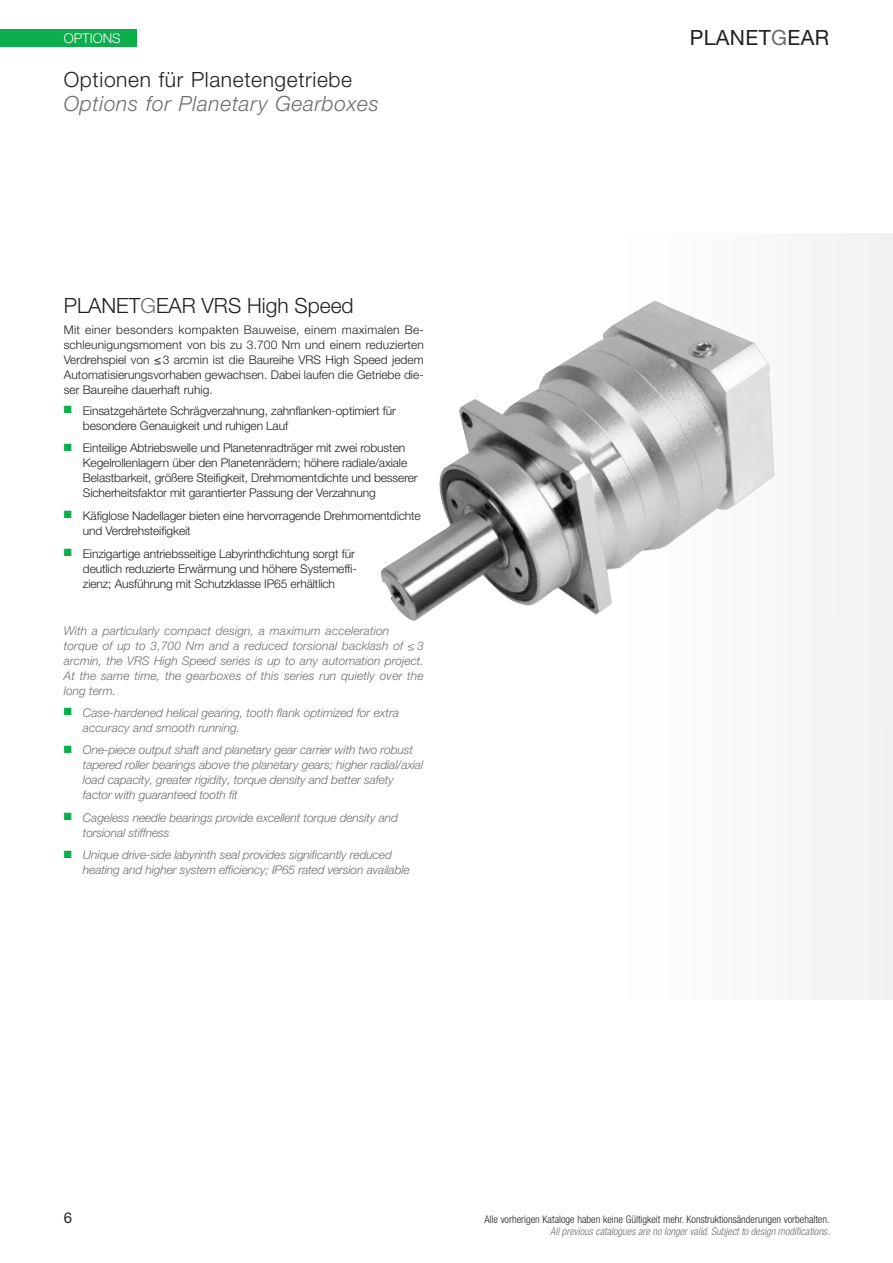
<style>
.page{position:relative;width:893px;height:1263px;background:#fff}
.page>*{position:absolute;margin:0;border:0;box-sizing:border-box;transform-origin:0 0}
.t1{font:italic 300 21px "Helvetica Neue LT Pro";letter-spacing:.03em;color:#6c6d70}
.t2{font:300 21px "Helvetica Neue LT Pro";letter-spacing:.03em;color:#231f20}
.t3{font:300 21px "Helvetica Neue LT Pro";color:#231f20}
.t4{font:21px "Helvetica Neue LT Pro";letter-spacing:.02em;color:#231f20}
.t5{font:15px "Helvetica Neue LT Pro";color:#231f20}
.t6{font:300 13.5px "Helvetica Neue LT Pro";color:#fff}
.t7{font:300 12px/15px "Helvetica Neue LT Pro";letter-spacing:-.01em;color:#231f20}
.t8{font:italic 300 12px/15px "Helvetica Neue LT Pro";letter-spacing:-.01em;color:#6c6d70}
.t9{font:italic 300 12px/15px "Helvetica Neue LT Pro";letter-spacing:.01em;color:#6c6d70}
.t10{font:300 condensed 10.5px "Helvetica Neue LT Pro";color:#231f20}
.t11{font:italic 300 condensed 10.5px "Helvetica Neue LT Pro";color:#6c6d70}
.s1{color:#6c6d70}
.s2{color:#0cae4c}
</style>
<div class="page">
<div style="left:0;top:30px;width:136px;height:17px;background:#0cae4c"></div>
<img style="left:381px;top:301px;width:394px;height:320px">
<p class="t6" style="left:64px;top:30px;width:59px">OPTIONS</p>
<h1 class="t2" style="left:64px;top:67px;width:290px">Optionen für Planetengetriebe</h1>
<h1 class="t1" style="left:64px;top:91px;width:317px">Options for Planetary Gearboxes</h1>
<h1 class="t3" style="left:64px;top:292px;width:291px">PLANET<span class="s1">G</span>EAR VRS High Speed</h1>
<p class="t7" style="left:64px;top:322px;width:362px;text-align:justify">Mit einer besonders kompakten Bauweise, einem maximalen Be&shy;schleunigungsmoment von bis zu 3.700 Nm und einem reduzierten Verdrehspiel von ≤3 arcmin ist die Baureihe VRS High Speed jedem Automatisierungsvorhaben gewachsen. Dabei laufen die Getriebe die&shy;ser Baureihe dauerhaft ruhig.</p>
<p class="t7" style="left:83px;top:403px;width:315px;text-indent:-19px"><span class="s2">■</span> Einsatzgehärtete Schrägverzahnung, zahnflanken-optimiert für besondere Genauigkeit und ruhigen Lauf</p>
<p class="t7" style="left:83px;top:440px;width:336px;text-indent:-19px"><span class="s2">■</span> Einteilige Abtriebswelle und Planetenradträger mit zwei robusten Kegelrollenlagern über den Planetenrädern; höhere radiale/axiale Belastbarkeit, größere Steifigkeit, Drehmomentdichte und besserer Sicherheitsfaktor mit garantierter Passung der Verzahnung</p>
<p class="t7" style="left:83px;top:508px;width:339px;text-indent:-19px"><span class="s2">■</span> Käfiglose Nadellager bieten eine hervorragende Drehmomentdichte und Verdrehsteifigkeit</p>
<p class="t7" style="left:83px;top:545px;width:275px;text-indent:-19px"><span class="s2">■</span> Einzigartige antriebsseitige Labyrinthdichtung sorgt für deutlich reduzierte Erwärmung und höhere Systemeffi&shy;zienz; Ausführung mit Schutzklasse IP65 erhältlich</p>
<p class="t9" style="left:64px;top:623px;width:362px">With a particularly compact design, a maximum acceleration torque of up to 3,700 Nm and a reduced torsional backlash of ≤ 3 arcmin, the VRS High Speed series is up to any automation project.<br>At the same time, the gearboxes of this series run quietly over the long term.</p>
<p class="t8" style="left:83px;top:704px;width:318px;text-indent:-19px"><span class="s2">■</span> Case-hardened helical gearing, tooth flank optimized for extra accuracy and smooth running.</p>
<p class="t8" style="left:83px;top:742px;width:342px;text-indent:-19px"><span class="s2">■</span> One-piece output shaft and planetary gear carrier with two robust tapered roller bearings above the planetary gears; higher radial/axial load capacity, greater rigidity, torque density and better safety factor with guaranteed tooth fit</p>
<p class="t8" style="left:83px;top:809px;width:317px;text-indent:-19px"><span class="s2">■</span> Cageless needle bearings provide excellent torque density and torsional stiffness</p>
<p class="t8" style="left:83px;top:847px;width:328px;text-indent:-19px"><span class="s2">■</span> Unique drive-side labyrinth seal provides significantly reduced heating and higher system efficiency; IP65 rated version available</p>
<h1 class="t4" style="left:690px;top:24px;width:141px">PLANET<span class="s1">G</span>EAR</h1>
<p class="t5" style="left:64px;top:1208px;width:10px">6</p>
<p class="t10" style="left:484px;top:1213px;width:347px">Alle vorherigen Kataloge haben keine Gültigkeit mehr. Konstruktionsänderungen vorbehalten.</p>
<p class="t11" style="left:550px;top:1225px;width:281px">All previous catalogues are no longer valid. Subject to design modifications.</p>
</div>
